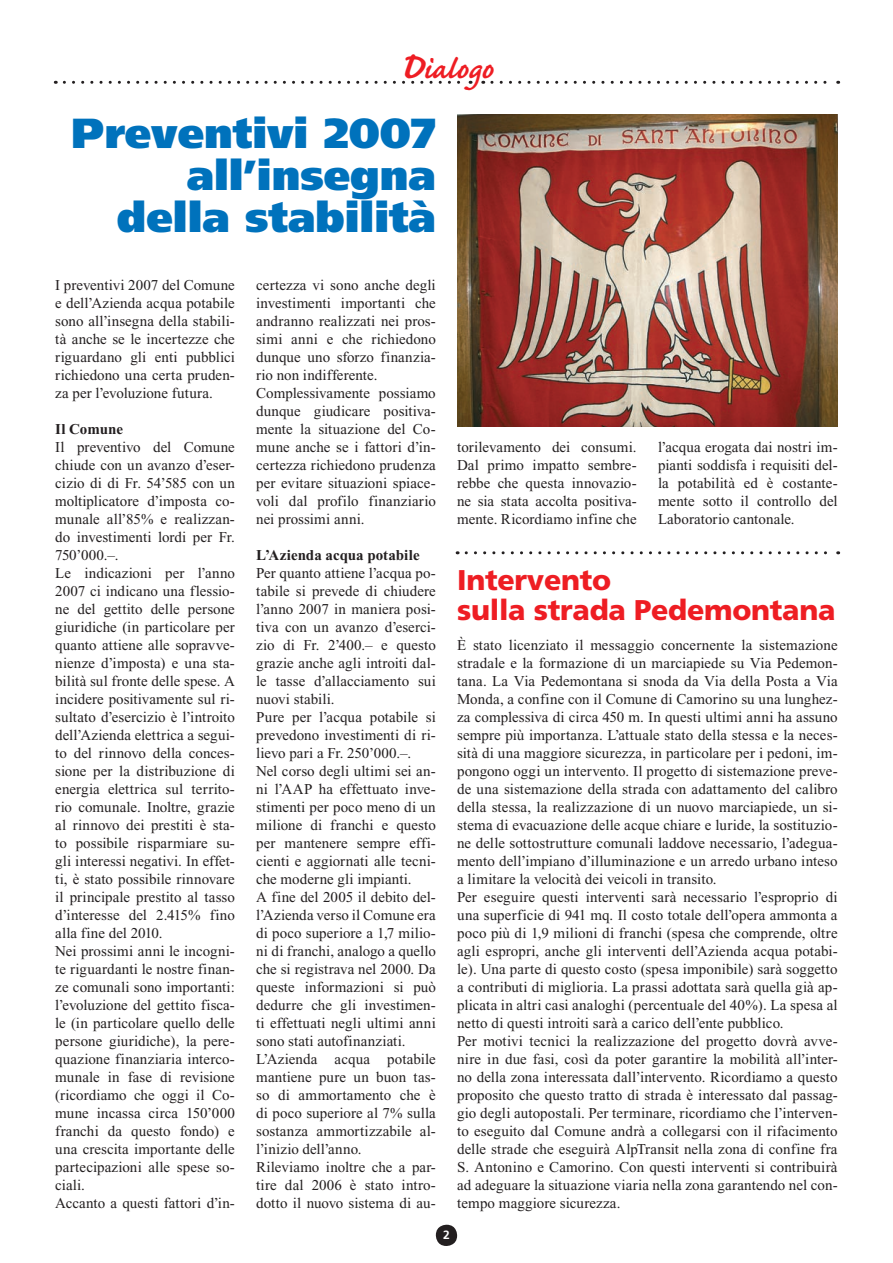
<style>
.page{position:relative;width:893px;height:1263px;background:#fff}
.page>*{position:absolute;margin:0;border:0;box-sizing:border-box;transform-origin:0 0}
.t1{font:900 42px/42px "Frutiger";color:#0072bc;text-align:right}
.t2{font:700 36px "Caflisch Script";color:#ee1d23}
.t3{font:900 28.5px/30px "Frutiger";letter-spacing:-.01em;color:#ee1d23}
.t4{font:15px/18px "Times New Roman";letter-spacing:.005em;color:#231f20}
.t5{font:700 15px "Times New Roman";color:#231f20}
.t6{font:700 12px "Frutiger";color:#fff}
.s1{font-size:48px}
</style>
<div class="page">
<div style="left:436px;top:1225px;width:21px;height:21px;background:#231f20;border-radius:11px"></div>
<svg style="left:64px;top:81px;width:407px;height:3px"></svg>
<svg style="left:492px;top:81px;width:347px;height:3px"></svg>
<svg style="left:466px;top:551px;width:373px;height:3px"></svg>
<img style="left:457px;top:115px;width:381px;height:311px">
<h2 class="t2" style="left:399px;top:51px;width:96px"><span class="s1">D</span>ialogo</h2>
<h1 class="t1" style="left:71px;top:112px;width:366px">Preventivi 2007 all’insegna della stabilità</h1>
<p class="t4" style="left:55px;top:276px;width:181px;text-align:justify">I preventivi 2007 del Comune e dell’Azienda acqua potabile sono all’insegna della stabili&shy;tà anche se le incertezze che riguardano gli enti pubblici richiedono una certa pruden&shy;za per l’evoluzione futura.</p>
<p class="t5" style="left:55px;top:420px;width:69px">Il Comune</p>
<p class="t4" style="left:55px;top:438px;width:181px">Il preventivo del Comune chiude con un avanzo d’eser&shy;cizio di di Fr. 54’585 con un moltiplicatore d’imposta co&shy;munale all’85% e realizzan&shy;do investimenti lordi per Fr.<br>750’000.–.<br>Le indicazioni per l’anno<br>2007 ci indicano una flessio&shy;ne del gettito delle persone giuridiche (in particolare per quanto attiene alle sopravve&shy;nienze d’imposta) e una sta&shy;bilità sul fronte delle spese. A incidere positivamente sul ri&shy;sultato d’esercizio è l’introito dell’Azienda elettrica a segui&shy;to del rinnovo della conces&shy;sione per la distribuzione di energia elettrica sul territo&shy;rio comunale. Inoltre, grazie al rinnovo dei prestiti è sta&shy;to possibile risparmiare su&shy;gli interessi negativi. In effet&shy;ti, è stato possibile rinnovare il principale prestito al tasso d’interesse del 2.415% fino alla fine del 2010.<br>Nei prossimi anni le incogni&shy;te riguardanti le nostre finan&shy;ze comunali sono importanti: l’evoluzione del gettito fisca&shy;le (in particolare quello delle persone giuridiche), la pere&shy;quazione finanziaria interco&shy;munale in fase di revisione (ricordiamo che oggi il Co&shy;mune incassa circa 150’000 franchi da questo fondo) e una crescita importante delle partecipazioni alle spese so&shy;ciali.<br>Accanto a questi fattori d’in-</p>
<p class="t4" style="left:256px;top:276px;width:181px">certezza vi sono anche degli investimenti importanti che andranno realizzati nei pros&shy;simi anni e che richiedono dunque uno sforzo finanzia&shy;rio non indifferente.<br>Complessivamente possiamo dunque giudicare positiva&shy;mente la situazione del Co&shy;mune anche se i fattori d’in&shy;certezza richiedono prudenza per evitare situazioni spiace&shy;voli dal profilo finanziario nei prossimi anni.</p>
<p class="t5" style="left:256px;top:546px;width:165px">L’Azienda acqua potabile</p>
<p class="t4" style="left:256px;top:564px;width:181px">Per quanto attiene l’acqua po&shy;tabile si prevede di chiudere l’anno 2007 in maniera posi&shy;tiva con un avanzo d’eserci&shy;zio di Fr. 2’400.– e questo grazie anche agli introiti dal&shy;le tasse d’allacciamento sui nuovi stabili.<br>Pure per l’acqua potabile si prevedono investimenti di ri&shy;lievo pari a Fr. 250’000.–.<br>Nel corso degli ultimi sei an&shy;ni l’AAP ha effettuato inve&shy;stimenti per poco meno di un milione di franchi e questo per mantenere sempre effi&shy;cienti e aggiornati alle tecni&shy;che moderne gli impianti.<br>A fine del 2005 il debito del&shy;l’Azienda verso il Comune era di poco superiore a 1,7 milio&shy;ni di franchi, analogo a quello che si registrava nel 2000. Da queste informazioni si può dedurre che gli investimen&shy;ti effettuati negli ultimi anni sono stati autofinanziati.<br>L’Azienda acqua potabile mantiene pure un buon tas&shy;so di ammortamento che è di poco superiore al 7% sulla sostanza ammortizzabile al&shy;l’inizio dell’anno.<br>Rileviamo inoltre che a par&shy;tire dal 2006 è stato intro&shy;dotto il nuovo sistema di au-</p>
<p class="t4" style="left:457px;top:438px;width:181px;text-align:justify">torilevamento dei consumi.<br>Dal primo impatto sembre&shy;rebbe che questa innovazio&shy;ne sia stata accolta positiva&shy;mente. Ricordiamo infine che</p>
<p class="t4" style="left:658px;top:438px;width:181px;text-align:justify">l’acqua erogata dai nostri im&shy;pianti soddisfa i requisiti del&shy;la potabilità ed è costante&shy;mente sotto il controllo del Laboratorio cantonale.</p>
<h3 class="t3" style="left:457px;top:564px;width:380px">Intervento<br>sulla strada Pedemontana</h3>
<p class="t4" style="left:457px;top:636px;width:382px">È stato licenziato il messaggio concernente la sistemazione stradale e la formazione di un marciapiede su Via Pedemon&shy;tana. La Via Pedemontana si snoda da Via della Posta a Via Monda, a confine con il Comune di Camorino su una lunghez&shy;za complessiva di circa 450 m. In questi ultimi anni ha assuno sempre più importanza. L’attuale stato della stessa e la neces&shy;sità di una maggiore sicurezza, in particolare per i pedoni, im&shy;pongono oggi un intervento. Il progetto di sistemazione preve&shy;de una sistemazione della strada con adattamento del calibro della stessa, la realizzazione di un nuovo marciapiede, un si&shy;stema di evacuazione delle acque chiare e luride, la sostituzio&shy;ne delle sottostrutture comunali laddove necessario, l’adegua&shy;mento dell’impiano d’illuminazione e un arredo urbano inteso a limitare la velocità dei veicoli in transito.<br>Per eseguire questi interventi sarà necessario l’esproprio di una superficie di 941 mq. Il costo totale dell’opera ammonta a poco più di 1,9 milioni di franchi (spesa che comprende, oltre agli espropri, anche gli interventi dell’Azienda acqua potabi&shy;le). Una parte di questo costo (spesa imponibile) sarà soggetto a contributi di miglioria. La prassi adottata sarà quella già ap&shy;plicata in altri casi analoghi (percentuale del 40%). La spesa al netto di questi introiti sarà a carico dell’ente pubblico.<br>Per motivi tecnici la realizzazione del progetto dovrà avve&shy;nire in due fasi, così da poter garantire la mobilità all’inter&shy;no della zona interessata dall’intervento. Ricordiamo a questo proposito che questo tratto di strada è interessato dal passag&shy;gio degli autopostali. Per terminare, ricordiamo che l’interven&shy;to eseguito dal Comune andrà a collegarsi con il rifacimento delle strade che eseguirà AlpTransit nella zona di confine fra S. Antonino e Camorino. Con questi interventi si contribuirà ad adeguare la situazione viaria nella zona garantendo nel con&shy;tempo maggiore sicurezza.</p>
<p class="t6" style="left:443px;top:1228px;width:8px">2</p>
</div>
